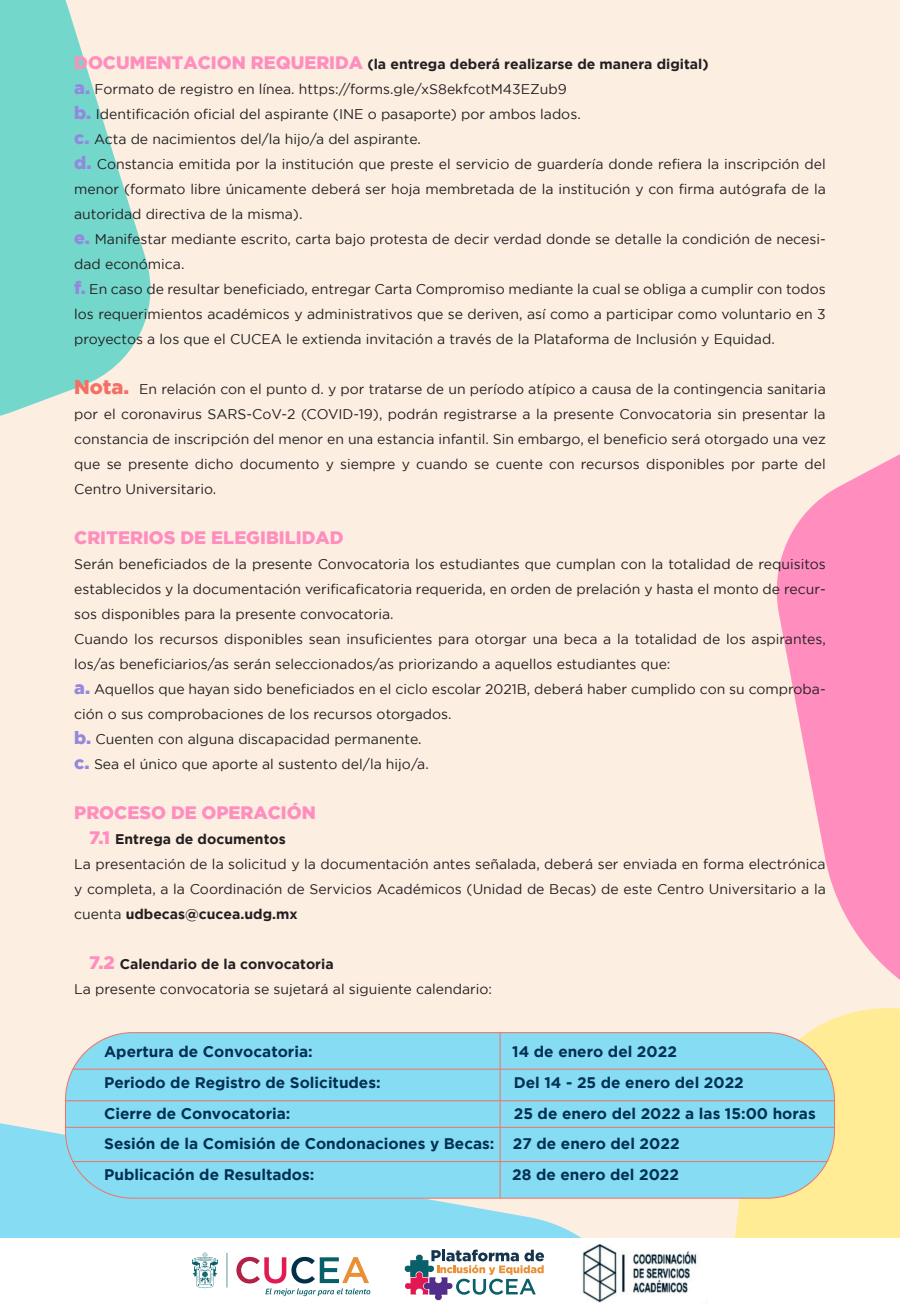
<style>
.page{position:relative;width:900px;height:1308px;background:#fdeee2}
.page>*{position:absolute;margin:0;border:0;box-sizing:border-box;transform-origin:0 0}
.t1{font:900 18px "Gotham";color:#ff8ebe}
.t2{font:700 15.4px/30.7px "Gotham";color:#003056}
.t3{font:14px/25px "Gotham";color:#231f20}
.s1{font-weight:900;font-size:18px;color:#ff8ebe}
.s2{font-weight:700}
.s3{font-weight:900;font-size:18px;color:#9488de}
.s4{font-weight:900;font-size:20px;color:#f27164}
</style>
<div class="page">
<svg style="left:0;top:0;width:151px;height:416px;fill:#73d7cb"></svg>
<svg style="left:706px;top:1031px;width:194px;height:207px;background:#feeb99"></svg>
<svg style="left:776px;top:454px;width:124px;height:577px;fill:#ff8ebe"></svg>
<svg style="left:0;top:1123px;width:680px;height:115px;fill:#86dcf2"></svg>
<div style="left:66px;top:1032px;width:768px;height:166px;background:#86dcf2;border-radius:67px"></div>
<div style="left:65px;top:1032px;width:770px;height:166px;border:1px solid #f27164;border-radius:67px"></div>
<hr style="left:500px;top:1032px;width:1px;height:166px;background:#f27164">
<hr style="left:73px;top:1068px;width:754px;height:1px;background:#f27164">
<hr style="left:66px;top:1100px;width:768px;height:1px;background:#f27164">
<hr style="left:66px;top:1127px;width:768px;height:1px;background:#f27164">
<hr style="left:73px;top:1161px;width:754px;height:1px;background:#f27164">
<div style="left:0;top:1238px;width:900px;height:70px;background:#fff"></div>
<svg style="left:192px;top:1252px;width:26px;height:36px"></svg>
<hr style="left:227px;top:1253px;width:1px;height:34px;background:#05606a">
<svg style="left:236px;top:1257px;width:134px;height:39px"></svg>
<svg style="left:404px;top:1249px;width:140px;height:51px"></svg>
<img style="left:575px;top:1243px;width:133px;height:61px">
<p class="t3" style="left:74px;top:51px;width:753px"><span class="s1">DOCUMENTACION REQUERIDA</span> <span class="s2">(la entrega deberá realizarse de manera digital)<br></span><span class="s3">a.</span> Formato de registro en línea. https://forms.gle/xS8ekfcotM43EZub9<br><span class="s3">b.</span> Identificación oficial del aspirante (INE o pasaporte) por ambos lados.<br><span class="s3">c.</span> Acta de nacimientos del/la hijo/a del aspirante.<br><span class="s3">d.</span> Constancia emitida por la institución que preste el servicio de guardería donde refiera la inscripción del menor (formato libre únicamente deberá ser hoja membretada de la institución y con firma autógrafa de la autoridad directiva de la misma).<br><span class="s3">e.</span> Manifestar mediante escrito, carta bajo protesta de decir verdad donde se detalle la condición de necesi&shy;dad económica.<br><span class="s3">f.</span> En caso de resultar beneficiado, entregar Carta Compromiso mediante la cual se obliga a cumplir con todos los requerimientos académicos y administrativos que se deriven, así como a participar como voluntario en 3 proyectos a los que el CUCEA le extienda invitación a través de la Plataforma de Inclusión y Equidad.</p>
<p class="t3" style="left:74px;top:376px;width:753px;text-align:justify"><span class="s4">Nota.</span> En relación con el punto d. y por tratarse de un período atípico a causa de la contingencia sanitaria por el coronavirus SARS-CoV-2 (COVID-19), podrán registrarse a la presente Convocatoria sin presentar la constancia de inscripción del menor en una estancia infantil. Sin embargo, el beneficio será otorgado una vez que se presente dicho documento y siempre y cuando se cuente con recursos disponibles por parte del Centro Universitario.</p>
<p class="t1" style="left:74px;top:525px;width:271px">CRITERIOS DE ELEGIBILIDAD</p>
<p class="t3" style="left:74px;top:551px;width:753px">Serán beneficiados de la presente Convocatoria los estudiantes que cumplan con la totalidad de requisitos establecidos y la documentación verificaficatoria requerida, en orden de prelación y hasta el monto de recur&shy;sos disponibles para la presente convocatoria.<br>Cuando los recursos disponibles sean insuficientes para otorgar una beca a la totalidad de los aspirantes, los/as beneficiarios/as serán seleccionados/as priorizando a aquellos estudiantes que:<br><span class="s3">a.</span> Aquellos que hayan sido beneficiados en el ciclo escolar 2021B, deberá haber cumplido con su comproba&shy;ción o sus comprobaciones de los recursos otorgados.<br><span class="s3">b.</span> Cuenten con alguna discapacidad permanente.<br><span class="s3">c.</span> Sea el único que aporte al sustento del/la hijo/a.</p>
<p class="t1" style="left:74px;top:800px;width:243px">PROCESO DE OPERACIÓN</p>
<p class="t3" style="left:74px;top:826px;width:753px;text-indent:15px"><span class="s1">7.1</span> <span class="s2">Entrega de documentos<br></span>La presentación de la solicitud y la documentación antes señalada, deberá ser enviada en forma electrónica y completa, a la Coordinación de Servicios Académicos (Unidad de Becas) de este Centro Universitario a la cuenta <span class="s2">udbecas@cucea.udg.mx</span></p>
<p class="t3" style="left:74px;top:951px;width:419px;text-indent:15px"><span class="s1">7.2</span> <span class="s2">Calendario de la convocatoria<br></span>La presente convocatoria se sujetará al siguiente calendario:</p>
<p class="t2" style="left:104px;top:1036px;width:210px">Apertura de Convocatoria:</p>
<p class="t2" style="left:512px;top:1036px;width:166px">14 de enero del 2022</p>
<p class="t2" style="left:104px;top:1067px;width:278px">Periodo de Registro de Solicitudes:</p>
<p class="t2" style="left:514px;top:1067px;width:232px">Del 14 - 25 de enero del 2022</p>
<p class="t2" style="left:104px;top:1097px;width:188px">Cierre de Convocatoria:</p>
<p class="t2" style="left:104px;top:1097px;width:713px;text-indent:410px">25 de enero del 2022 a las 15:00 horas<br>Sesión de la Comisión de Condonaciones y Becas: 27 de enero del 2022<br>Publicación de Resultados:</p>
<p class="t2" style="left:512px;top:1159px;width:168px">28 de enero del 2022</p>
</div>
